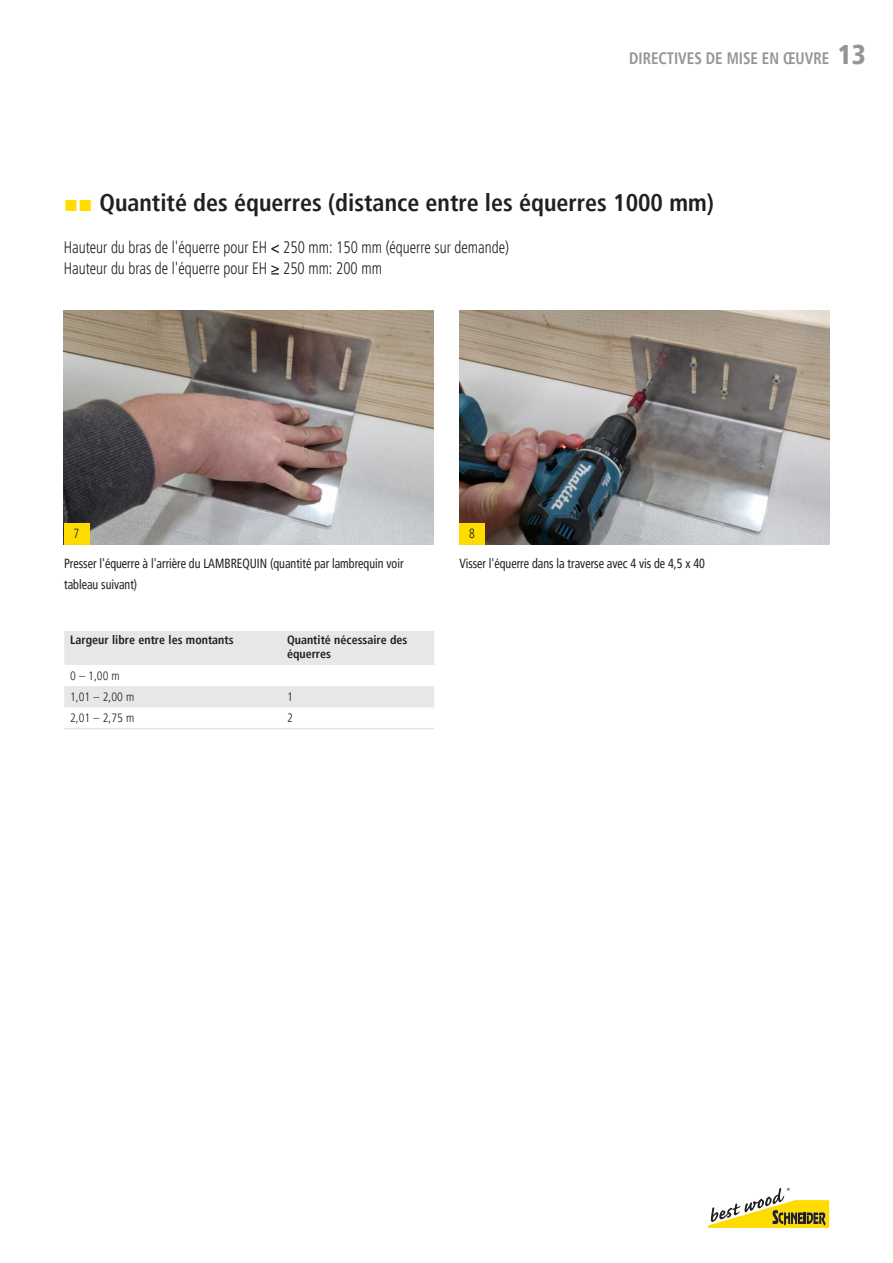
<style>
.page{position:relative;width:893px;height:1263px;background:#fff}
.page>*{position:absolute;margin:0;border:0;box-sizing:border-box;transform-origin:0 0}
.t1{font:700 condensed 24px "Frutiger LT Pro";color:#231f20}
.t2{font:300 condensed 16.5px "Frutiger LT Pro";color:#231f20;scale:.91 1}
.t3{font:700 condensed 16.5px "Frutiger LT Pro";color:#939598;scale:.91 1}
.t4{font:condensed 13.2px/21px "Frutiger LT Pro";color:#231f20;scale:.91 1}
.t5{font:300 condensed 13.2px "Frutiger LT Pro";color:#231f20;scale:.91 1}
._06_Terminsachen_Fre{font:700 condensed 12px/13.5px "Frutiger LT Pro";color:#231f20}
._06_Terminsachen_Fre-2{font:300 condensed 12px "Frutiger LT Pro";color:#231f20}
.s1{font-weight:900;font-size:27px}
.s2{font-family:"Arial";font-stretch:normal;color:#ffdd01}
.s3{font-weight:700}
</style>
<div class="page">
<svg style="left:708px;top:1188px;width:121px;height:40px"></svg>
<img style="left:64px;top:310px;width:370px;height:234px">
<img style="left:459px;top:310px;width:370px;height:234px">
<div style="left:64px;top:523px;width:25px;height:21px;background:#ffdc01"></div>
<div style="left:459px;top:523px;width:26px;height:21px;background:#ffdc01"></div>
<svg style="left:64px;top:631px;width:370px;height:76px"></svg>
<hr style="left:64px;top:728px;width:217px;height:1px;background:#e6e7e9">
<hr style="left:281px;top:728px;width:153px;height:1px;background:#e6e7e9">
<p class="t3" style="left:629px;top:48px;width:262px">DIRECTIVES DE MISE EN ŒUVRE <span class="s1">13</span></p>
<p class="t1" style="left:64px;top:188px;width:651px"><span class="s2">■■</span> Quantité des équerres (distance entre les équerres 1000 mm)</p>
<p class="t2" style="left:64px;top:238px;width:491px">Hauteur du bras de l'équerre pour EH <span class="s3">&lt;</span> 250 mm: 150 mm (équerre sur demande)</p>
<p class="t2" style="left:64px;top:259px;width:351px">Hauteur du bras de l'équerre pour EH ≥ 250 mm: 200 mm</p>
<p class="t5" style="left:74px;top:526px;width:8px">7</p>
<p class="t5" style="left:469px;top:526px;width:8px">8</p>
<p class="t4" style="left:64px;top:553px;width:374px">Presser l'équerre à l'arrière du LAMBREQUIN (quantité par lambrequin voir tableau suivant)</p>
<p class="_06_Terminsachen_Fre" style="left:70px;top:633px;width:165px">Largeur libre entre les montants</p>
<p class="_06_Terminsachen_Fre" style="left:287px;top:633px;width:122px">Quantité nécessaire des équerres</p>
<p class="_06_Terminsachen_Fre-2" style="left:70px;top:669px;width:51px">0 – 1,00 m</p>
<p class="_06_Terminsachen_Fre-2" style="left:70px;top:690px;width:66px">1,01 – 2,00 m</p>
<p class="_06_Terminsachen_Fre-2" style="left:287px;top:690px;width:7px">1</p>
<p class="_06_Terminsachen_Fre-2" style="left:70px;top:711px;width:66px">2,01 – 2,75 m</p>
<p class="_06_Terminsachen_Fre-2" style="left:287px;top:711px;width:7px">2</p>
<p class="t4" style="left:459px;top:553px;width:271px">Visser l'équerre dans la traverse avec 4 vis de 4,5 x 40</p>
</div>
